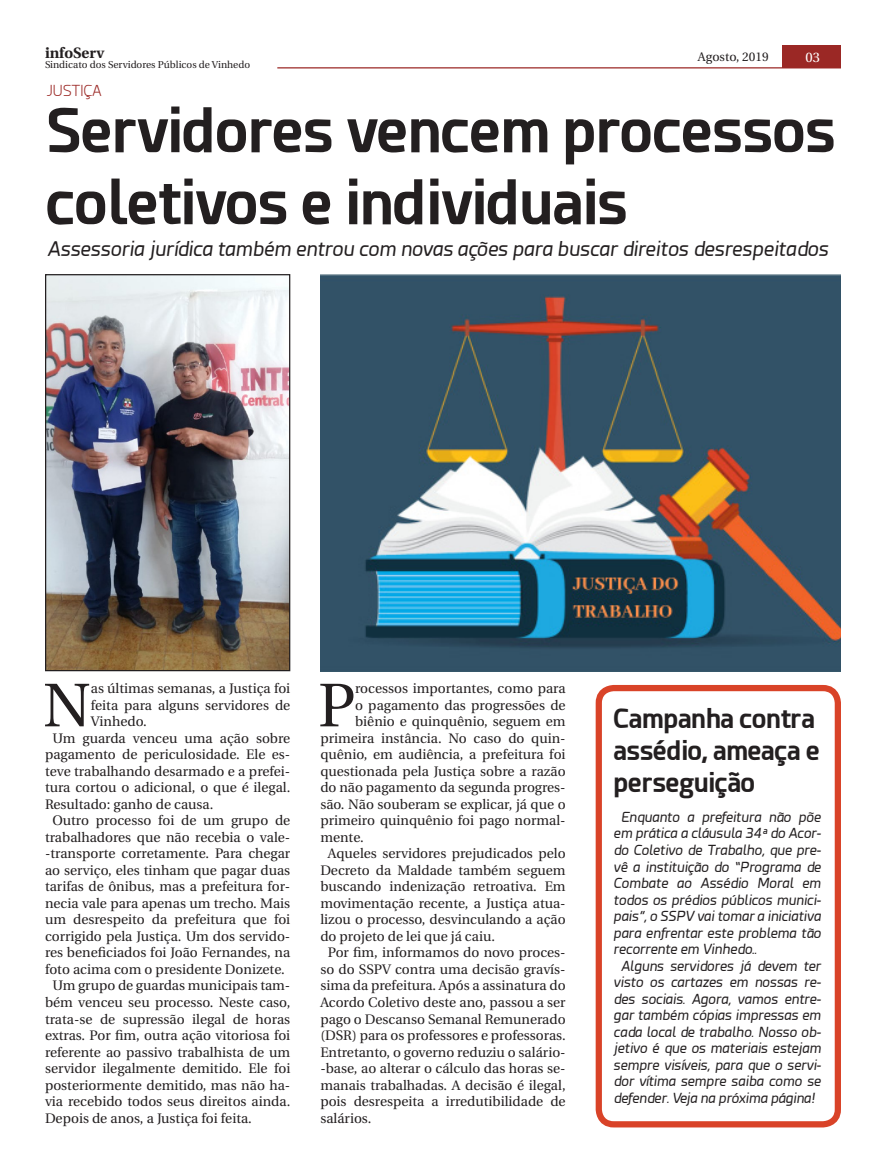
<style>
.page{position:relative;width:886px;height:1170px;background:#fff}
.page>*{position:absolute;margin:0;border:0;box-sizing:border-box;transform-origin:0 0}
.t1{font:61.5px "Heuristica";color:#231f20}
.t2{font:700 60px/72px "Esphimere";letter-spacing:-.01em;color:#231f20}
.t3{font:700 26.25px/31.5px "Esphimere";letter-spacing:-.01em;color:#231f20}
.t4{font:italic 20px "Esphimere";color:#231f20}
.t5{font:700 15px "Heuristica";color:#231f20}
.t6{font:300 15px "Esphimere";color:#9b2825}
.t7{font:13.75px/16.5px "Heuristica";color:#231f20;text-align:justify}
.t8{font:italic 13.75px/16.5px "Esphimere";color:#231f20;text-align:justify}
.t9{font:13.75px "Heuristica";color:#fff}
.t10{font:12.5px "Heuristica";color:#231f20}
.t11{font:10px "Heuristica";color:#231f20}
</style>
<div class="page">
<div style="left:783px;top:45px;width:58px;height:23px;background:#9b2825"></div>
<hr style="left:277px;top:67px;width:564px;height:1px;background:#9b2825">
<img style="left:321px;top:274px;width:520px;height:397px">
<img style="left:47px;top:276px;width:241px;height:393px">
<div style="left:45px;top:274px;width:245px;height:397px;border:1px solid #231f20"></div>
<div style="left:596px;top:685px;width:245px;height:442px;border:6px solid #d94328;border-radius:15px"></div>
<p class="t5" style="left:45px;top:40px;width:61px">infoServ</p>
<p class="t11" style="left:45px;top:57px;width:207px">Sindicato dos Servidores Públicos de Vinhedo</p>
<p class="t6" style="left:47px;top:82px;width:56px">JUSTIÇA</p>
<p class="t10" style="left:698px;top:47px;width:72px">Agosto, 2019</p>
<p class="t9" style="left:805px;top:46px;width:16px">03</p>
<p class="t2" style="left:46px;top:94px;width:792px">Servidores vencem processos coletivos e individuais</p>
<p class="t4" style="left:48px;top:238px;width:782px">Assessoria jurídica também entrou com novas ações para buscar direitos desrespeitados</p>
<p class="t1" style="left:43px;top:658px;width:49px">N</p>
<p class="t7" style="left:91px;top:680px;width:201px">as últimas semanas, a Justiça foi feita para alguns servidores de Vinhedo.</p>
<p class="t7" style="left:45px;top:730px;width:247px;text-indent:8px">Um guarda venceu uma ação sobre pagamento de periculosidade. Ele es&shy;teve trabalhando desarmado e a prefei&shy;tura cortou o adicional, o que é ilegal.<br>Resultado: ganho de causa.</p>
<p class="t7" style="left:45px;top:812px;width:247px;text-align:center">Outro processo foi de um grupo de trabalhadores que não recebia o vale--transporte corretamente. Para chegar ao serviço, eles tinham que pagar duas tarifas de ônibus, mas a prefeitura for&shy;necia vale para apenas um trecho. Mais um desrespeito da prefeitura que foi corrigido pela Justiça. Um dos servido&shy;res beneficiados foi João Fernandes, na foto acima com o presidente Donizete.</p>
<p class="t7" style="left:45px;top:977px;width:247px;text-indent:8px">Um grupo de guardas municipais tam&shy;bém venceu seu processo. Neste caso, trata-se de supressão ilegal de horas extras. Por fim, outra ação vitoriosa foi referente ao passivo trabalhista de um servidor ilegalmente demitido. Ele foi posteriormente demitido, mas não ha&shy;via recebido todos seus direitos ainda.<br>Depois de anos, a Justiça foi feita.</p>
<p class="t1" style="left:318px;top:658px;width:38px">P</p>
<p class="t7" style="left:355px;top:680px;width:212px">rocessos importantes, como para</p>
<p class="t7" style="left:355px;top:697px;width:212px">o pagamento das progressões de</p>
<p class="t7" style="left:355px;top:713px;width:212px">biênio e quinquênio, seguem em</p>
<p class="t7" style="left:320px;top:730px;width:247px">primeira instância. No caso do quin-</p>
<p class="t7" style="left:320px;top:746px;width:247px">quênio, em audiência, a prefeitura foi</p>
<p class="t7" style="left:320px;top:763px;width:247px">questionada pela Justiça sobre a razão</p>
<p class="t7" style="left:320px;top:779px;width:247px">do não pagamento da segunda progres-</p>
<p class="t7" style="left:320px;top:796px;width:247px">são. Não souberam se explicar, já que o</p>
<p class="t7" style="left:320px;top:812px;width:247px">primeiro quinquênio foi pago normal-</p>
<p class="t7" style="left:320px;top:829px;width:45px">mente.</p>
<p class="t7" style="left:320px;top:845px;width:247px;text-indent:8px">Aqueles servidores prejudicados pelo Decreto da Maldade também seguem buscando indenização retroativa. Em movimentação recente, a Justiça atua&shy;lizou o processo, desvinculando a ação do projeto de lei que já caiu.</p>
<p class="t7" style="left:320px;top:944px;width:247px;text-indent:8px">Por fim, informamos do novo proces&shy;so do SSPV contra uma decisão gravís&shy;sima da prefeitura. Após a assinatura do Acordo Coletivo deste ano, passou a ser pago o Descanso Semanal Remunerado (DSR) para os professores e professoras.<br>Entretanto, o governo reduziu o salário--base, ao alterar o cálculo das horas se&shy;manais trabalhadas. A decisão é ilegal, pois desrespeita a irredutibilidade de salários.</p>
<p class="t3" style="left:613px;top:703px;width:208px">Campanha contra assédio, ameaça e perseguição</p>
<p class="t8" style="left:613px;top:809px;width:209px;text-indent:8px">Enquanto a prefeitura não põe em prática a cláusula 34ª do Acor&shy;do Coletivo de Trabalho, que pre&shy;vê a instituição do “Programa de Combate ao Assédio Moral em todos os prédios públicos munici&shy;pais”, o SSPV vai tomar a iniciativa para enfrentar este problema tão recorrente em Vinhedo..</p>
<p class="t8" style="left:613px;top:957px;width:209px;text-align:center">Alguns servidores já devem ter visto os cartazes em nossas re&shy;des sociais. Agora, vamos entre&shy;gar também cópias impressas em cada local de trabalho. Nosso ob&shy;jetivo é que os materiais estejam sempre visíveis, para que o servi&shy;dor vítima sempre saiba como se defender. Veja na próxima página!</p>
</div>
